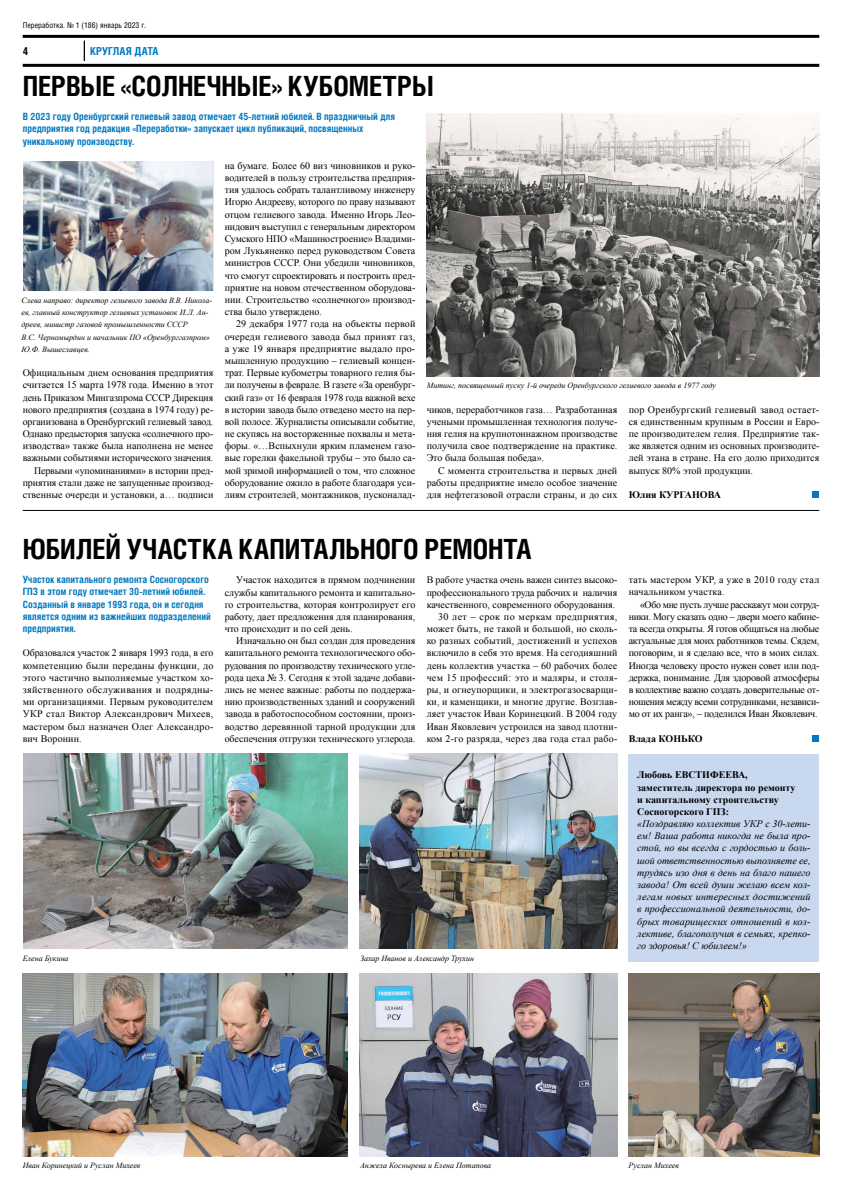
<style>
.page{position:relative;width:842px;height:1191px;background:#fff}
.page>*{position:absolute;margin:0;border:0;box-sizing:border-box;transform-origin:0 0}
.t1{font:700 condensed 27.9px "Helios C Cn";letter-spacing:-.005em;color:#000}
.t2{font:700 condensed 11px "Helios";letter-spacing:.015em;color:#0079c1}
.t3{font:700 condensed 11px "Helios";color:#000}
.t4{font:10px/12.2px "Times New Roman";color:#000;text-align:justify}
.t5{font:italic 10px/12.2px "Times New Roman";color:#000;text-align:justify}
.t6{font:700 condensed 10px/12.2px "Helios C Cn";color:#0079c1}
.t7{font:700 10px/12.2px "Times New Roman";color:#000}
.t8{font:10px/12.2px "Times New Roman";letter-spacing:.02em;color:#000}
.t9{font:italic 8px/12.2px "Times New Roman";color:#000}
.t10{font:condensed 8px "Helios";color:#000}
</style>
<div class="page">
<hr style="left:23px;top:64px;width:796px;height:3px;background:#000">
<hr style="left:23px;top:35px;width:796px;height:3px;background:#000">
<svg style="left:84px;top:41px;width:1px;height:20px"></svg>
<div style="left:812px;top:491px;width:7px;height:7px;background:#0079c1"></div>
<div style="left:812px;top:735px;width:7px;height:6px;background:#0079c1"></div>
<img style="left:427px;top:113px;width:392px;height:263px">
<img style="left:23px;top:162px;width:190px;height:129px">
<hr style="left:23px;top:510px;width:796px;height:1px;background:#000">
<div style="left:629px;top:754px;width:190px;height:207px;background:#c7d8ef"></div>
<img style="left:359px;top:754px;width:258px;height:195px">
<img style="left:23px;top:754px;width:325px;height:195px">
<img style="left:23px;top:973px;width:325px;height:183px">
<img style="left:359px;top:973px;width:258px;height:183px">
<img style="left:629px;top:973px;width:190px;height:183px">
<p class="t10" style="left:23px;top:21px;width:125px">Переработка. № 1 (186) январь 2023 г.</p>
<p class="t3" style="left:23px;top:44px;width:7px">4</p>
<p class="t2" style="left:90px;top:44px;width:70px">КРУГЛАЯ ДАТА</p>
<h1 class="t1" style="left:23px;top:69px;width:412px">ПЕРВЫЕ «СОЛНЕЧНЫЕ» КУБОМЕТРЫ</h1>
<p class="t6" style="left:23px;top:110px;width:374px">В 2023 году Оренбургский гелиевый завод отмечает 45-летний юбилей. В праздничный для предприятия год редакция «Переработки» запускает цикл публикаций, посвященных уникальному производству.</p>
<p class="t9" style="left:22px;top:294px;width:192px">Слева направо: директор гелиевого завода В.В. Никола&shy;ев, главный конструктор гелиевых установок И.Л. Ан&shy;дреев, министр газовой промышленности СССР<br>В.С. Черномырдин и начальник ПО «Оренбурггазпром» Ю.Ф. Вышеславцев.</p>
<p class="t4" style="left:23px;top:366px;width:192px;text-align:right">Официальным днем основания предприятия считается 15 марта 1978 года. Именно в этот день Приказом Мингазпрома СССР Дирекция нового предприятия (создана в 1974 году) ре&shy;организована в Оренбургский гелиевый завод.<br>Однако предыстория запуска «солнечного про&shy;изводства» также была наполнена не менее важными событиями исторического значения.<br>Первыми «упоминаниями» в истории пред&shy;приятия стали даже не запущенные производ&shy;ственные очереди и установки, а… подписи</p>
<p class="t4" style="left:225px;top:159px;width:192px">на бумаге. Более 60 виз чиновников и руко&shy;водителей в пользу строительства предприя&shy;тия удалось собрать талантливому инженеру Игорю Андрееву, которого по праву называют отцом гелиевого завода. Именно Игорь Лео&shy;нидович выступил с генеральным директором Сумского НПО «Машиностроение» Владими&shy;ром Лукьяненко перед руководством Совета министров СССР. Они убедили чиновников, что смогут спроектировать и построить пред&shy;приятие на новом отечественном оборудова&shy;нии. Строительство «солнечного» производ&shy;ства было утверждено.</p>
<p class="t4" style="left:225px;top:318px;width:192px;text-indent:11px">29 декабря 1977 года на объекты первой очереди гелиевого завода был принят газ, а уже 19 января предприятие выдало про&shy;мышленную продукцию – гелиевый концен&shy;трат. Первые кубометры товарного гелия бы&shy;ли получены в феврале. В газете «За оренбург&shy;ский газ» от 16 февраля 1978 года важной вехе в истории завода было отведено место на пер&shy;вой полосе. Журналисты описывали событие, не скупясь на восторженные похвалы и мета&shy;форы. «…Вспыхнули ярким пламенем газо&shy;вые горелки факельной трубы – это было са&shy;мой зримой информацией о том, что сложное оборудование ожило в работе благодаря уси&shy;лиям строителей, монтажников, пусконалад-</p>
<p class="t9" style="left:427px;top:379px;width:291px">Митинг, посвященный пуску 1-й очереди Оренбургского гелиевого завода в 1977 году</p>
<p class="t4" style="left:427px;top:403px;width:192px">чиков, переработчиков газа… Разработанная учеными промышленная технология получе&shy;ния гелия на крупнотоннажном производстве получила свое подтверждение на практике.<br>Это была большая победа».</p>
<p class="t4" style="left:427px;top:464px;width:192px;text-indent:11px">С момента строительства и первых дней работы предприятие имело особое значение для нефтегазовой отрасли страны, и до сих</p>
<p class="t4" style="left:629px;top:403px;width:192px">пор Оренбургский гелиевый завод остает&shy;ся единственным крупным в России и Евро&shy;пе производителем гелия. Предприятие так&shy;же является одним из основных производите&shy;лей этана в стране. На его долю приходится выпуск 80% этой продукции.</p>
<p class="t7" style="left:629px;top:488px;width:94px">Юлия КУРГАНОВА</p>
<h1 class="t1" style="left:23px;top:532px;width:510px">ЮБИЛЕЙ УЧАСТКА КАПИТАЛЬНОГО РЕМОНТА</h1>
<p class="t6" style="left:23px;top:573px;width:190px">Участок капитального ремонта Сосногорского ГПЗ в этом году отмечает 30-летний юбилей.<br>Созданный в январе 1993 года, он и сегодня является одним из важнейших подразделений предприятия.</p>
<p class="t4" style="left:23px;top:647px;width:192px">Образовался участок 2 января 1993 года, в его компетенцию были переданы функции, до этого частично выполняемые участком хо&shy;зяйственного обслуживания и подрядны&shy;ми организациями. Первым руководителем УКР стал Виктор Александрович Михеев, мастером был назначен Олег Александро&shy;вич Воронин.</p>
<p class="t4" style="left:427px;top:573px;width:192px;text-align:right">В работе участка очень важен синтез высоко&shy;профессионального труда рабочих и наличия качественного, современного оборудования.<br>30 лет – срок по меркам предприятия, может быть, не такой и большой, но сколь&shy;ко разных событий, достижений и успехов включило в себя это время. На сегодняшний день коллектив участка – 60 рабочих более чем 15 профессий: это и маляры, и столя&shy;ры, и огнеупорщики, и электрогазосварщи&shy;ки, и каменщики, и многие другие. Возглав&shy;ляет участок Иван Коринецкий. В 2004 году Иван Яковлевич устроился на завод плотни&shy;ком 2-го разряда, через два года стал рабо-</p>
<p class="t8" style="left:629px;top:573px;width:192px">тать мастером УКР, а уже в 2010 году стал начальником участка.</p>
<p class="t4" style="left:225px;top:573px;width:192px;text-indent:11px">Участок находится в прямом подчинении службы капитального ремонта и капитально&shy;го строительства, которая контролирует его работу, дает предложения для планирования, что происходит и по сей день.</p>
<p class="t4" style="left:225px;top:634px;width:192px;text-indent:11px">Изначально он был создан для проведения капитального ремонта технологического обо&shy;рудования по производству технического угле&shy;рода цеха № 3. Сегодня к этой задаче добави&shy;лись не менее важные: работы по поддержа&shy;нию производственных зданий и сооружений завода в работоспособном состоянии, произ&shy;водство деревянной тарной продукции для обеспечения отгрузки технического углерода.</p>
<p class="t4" style="left:629px;top:598px;width:192px;text-indent:11px">«Обо мне пусть лучше расскажут мои сотруд&shy;ники. Могу сказать одно – двери моего кабине&shy;та всегда открыты. Я готов общаться на любые актуальные для моих работников темы. Сядем, поговорим, и я сделаю все, что в моих силах.<br>Иногда человеку просто нужен совет или под&shy;держка, понимание. Для здоровой атмосферы в коллективе важно создать доверительные от&shy;ношения между всеми сотрудниками, независи&shy;мо от их ранга», – поделился Иван Яковлевич.</p>
<p class="t7" style="left:629px;top:732px;width:75px">Влада КОНЬКО</p>
<p class="t7" style="left:637px;top:768px;width:160px">Любовь ЕВСТИФЕЕВА, заместитель директора по ремонту и капитальному строительству<br>Сосногорского ГПЗ:</p>
<p class="t5" style="left:637px;top:817px;width:175px">«Поздравляю коллектив УКР с 30-лети&shy;ем! Ваша работа никогда не была про&shy;стой, но вы всегда с гордостью и боль&shy;шой ответственностью выполняете ее, трудясь изо дня в день на благо нашего завода! От всей души желаю всем кол&shy;легам новых интересных достижений в профессиональной деятельности, до&shy;брых товарищеских отношений в кол&shy;лективе, благополучия в семьях, крепко&shy;го здоровья! С юбилеем!»</p>
<p class="t9" style="left:23px;top:952px;width:47px">Елена Букина</p>
<p class="t9" style="left:23px;top:1159px;width:119px">Иван Коринецкий и Руслан Михеев</p>
<p class="t9" style="left:360px;top:952px;width:116px">Захар Иванов и Александр Трухин</p>
<p class="t9" style="left:360px;top:1159px;width:133px">Анжела Коснырева и Елена Потапова</p>
<p class="t9" style="left:629px;top:1159px;width:52px">Руслан Михеев</p>
</div>
